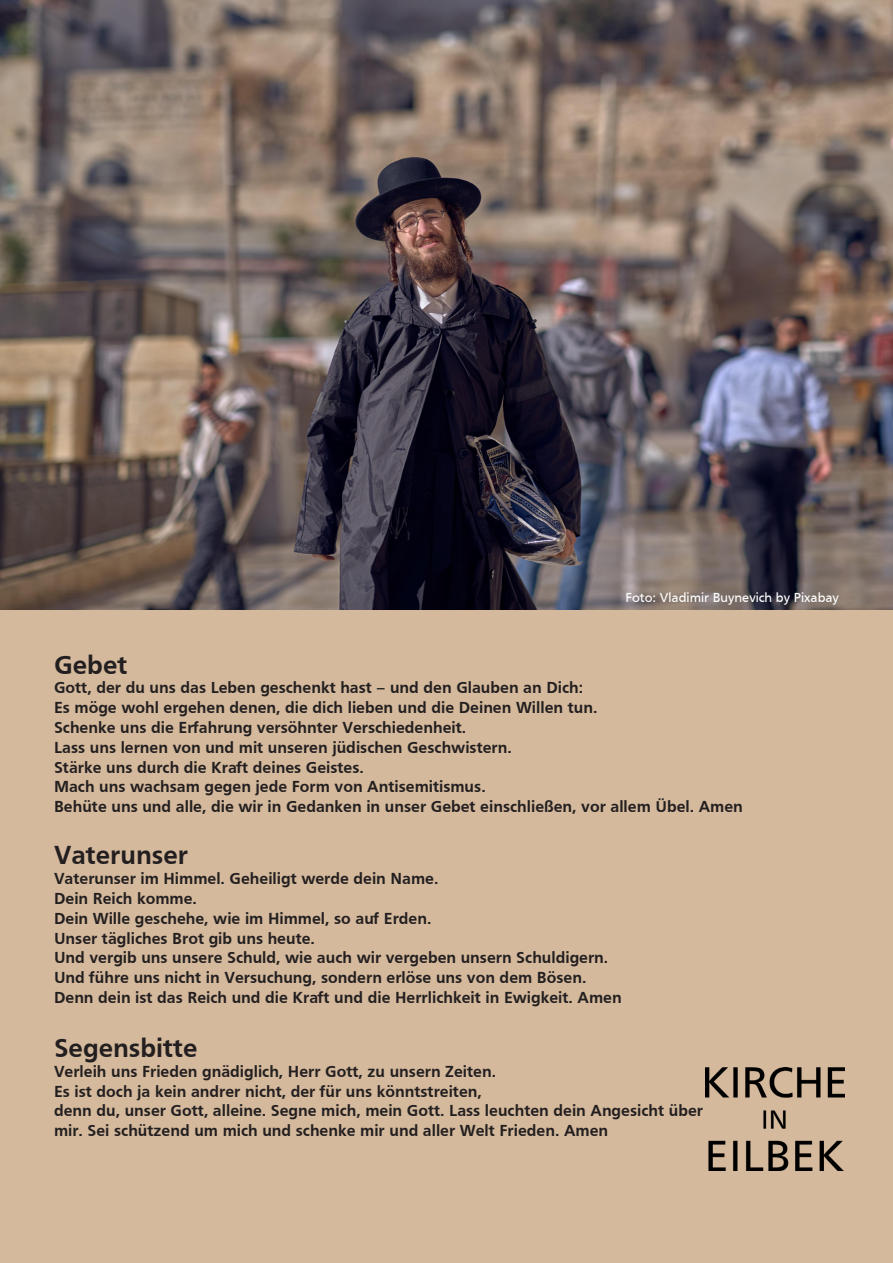
<style>
.page{position:relative;width:893px;height:1263px;background:#fff}
.page>*{position:absolute;margin:0;border:0;box-sizing:border-box;transform-origin:0 0}
.t1{font:700 27px "Frutiger";color:#231f20}
.t2{font:700 16.5px/19.8px "Frutiger";color:#231f20}
.t3{font:13.5px "Frutiger";color:#fff}
</style>
<div class="page">
<div style="left:0;top:15px;width:893px;height:1248px;background:#d4b99c"></div>
<img style="left:0;top:0;width:893px;height:610px">
<img style="left:706px;top:1067px;width:139px;height:104px">
<p class="t3" style="left:625px;top:589px;width:215px">Foto: Vladimir Buynevich by Pixabay</p>
<h1 class="t1" style="left:54px;top:649px;width:75px">Gebet</h1>
<p class="t2" style="left:54px;top:678px;width:690px">Gott, der du uns das Leben geschenkt hast – und den Glauben an Dich:<br>Es möge wohl ergehen denen, die dich lieben und die Deinen Willen tun.<br>Schenke uns die Erfahrung versöhnter Verschiedenheit.<br>Lass uns lernen von und mit unseren jüdischen Geschwistern.<br>Stärke uns durch die Kraft deines Geistes.<br>Mach uns wachsam gegen jede Form von Antisemitismus.<br>Behüte uns und alle, die wir in Gedanken in unser Gebet einschließen, vor allem Übel. Amen</p>
<h1 class="t1" style="left:54px;top:840px;width:136px">Vaterunser</h1>
<p class="t2" style="left:54px;top:868px;width:569px">Vaterunser im Himmel. Geheiligt werde dein Name.<br>Dein Reich komme.<br>Dein Wille geschehe, wie im Himmel, so auf Erden.<br>Unser tägliches Brot gib uns heute.<br>Und vergib uns unsere Schuld, wie auch wir vergeben unsern Schuldigern.<br>Und führe uns nicht in Versuchung, sondern erlöse uns von dem Bösen.<br>Denn dein ist das Reich und die Kraft und die Herrlichkeit in Ewigkeit. Amen</p>
<h1 class="t1" style="left:54px;top:1032px;width:145px">Segensbitte</h1>
<p class="t2" style="left:54px;top:1061px;width:650px">Verleih uns Frieden gnädiglich, Herr Gott, zu unsern Zeiten.<br>Es ist doch ja kein andrer nicht, der fü r uns könntstreiten,<br>denn du, unser Gott, alleine. Segne mich, mein Gott. Lass leuchten dein Angesicht über mir. Sei schützend um mich und schenke mir und aller Welt Frieden. Amen</p>
</div>
